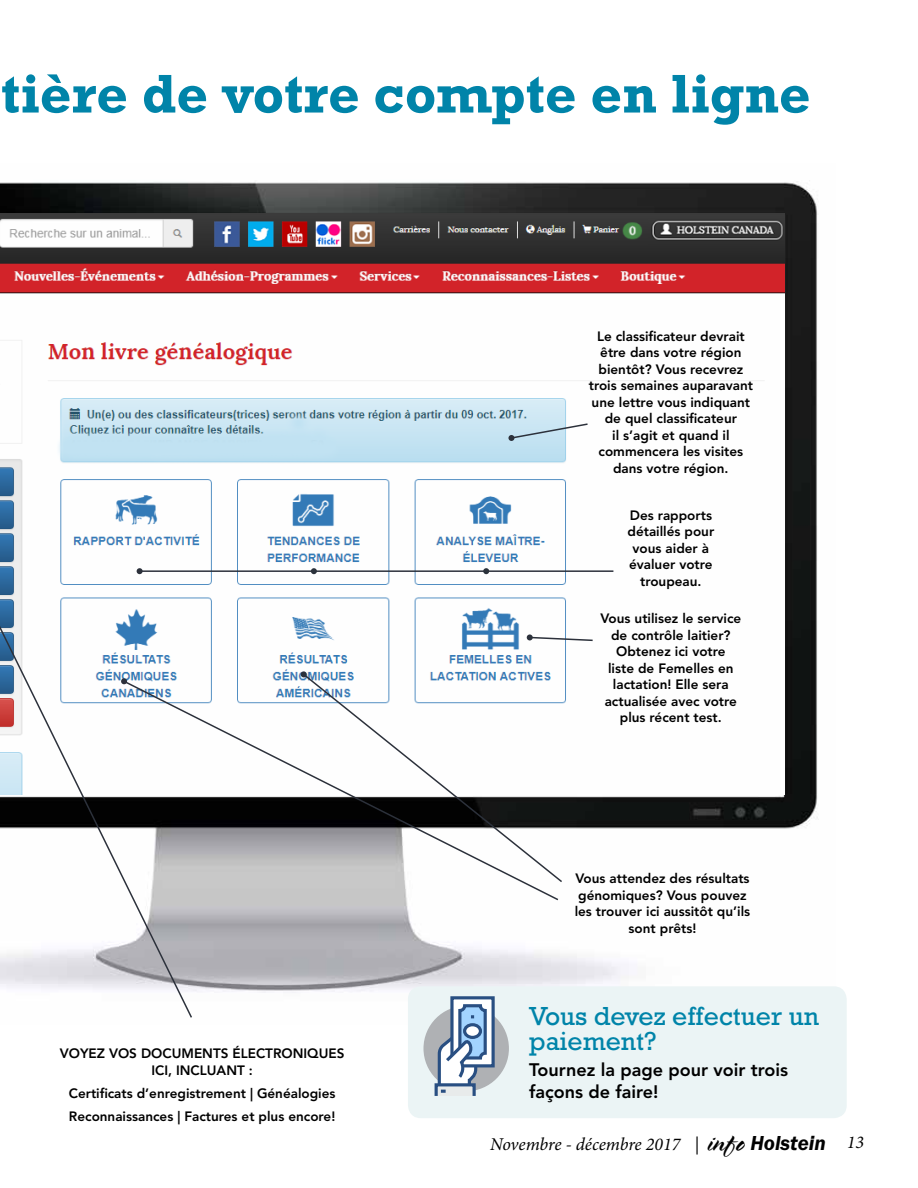
<style>
.page{position:relative;width:918px;height:1188px;background:#fff}
.page>*{position:absolute;margin:0;border:0;box-sizing:border-box;transform-origin:0 0}
.t1{font:700 55.35px "Rockwell Std";color:#0084a9}
.t2{font:26.55px/25.5px "Rockwell Std";color:#0084a9}
.t3{font:800 18px/22.5px "Avenir LT Std";color:#000}
.t4{font:italic 18px "Minion Pro";letter-spacing:-.005em;color:#000}
.t5{font:800 13.5px/16.5px "Avenir LT Std";color:#000;text-align:center}
.s1{font-family:"Spring LP Std";font-style:normal;font-size:27px}
.s2{font-family:"ITC Franklin Gothic Std";font-weight:600;font-size:21px}
</style>
<div class="page">
<img style="left:0;top:181px;width:818px;height:812px">
<img style="left:0;top:214px;width:784px;height:581px">
<svg style="left:508px;top:422px;width:81px;height:19px"></svg>
<svg style="left:527px;top:634px;width:67px;height:8px"></svg>
<svg style="left:302px;top:672px;width:262px;height:212px"></svg>
<svg style="left:300px;top:671px;width:7px;height:7px"></svg>
<svg style="left:193px;top:679px;width:367px;height:223px"></svg>
<svg style="left:0;top:615px;width:193px;height:403px"></svg>
<div style="left:408px;top:986px;width:439px;height:132px;background:#ebf4f5;border-radius:13px"></div>
<div style="left:423px;top:1006px;width:86px;height:85px;background:#afb1b4;border-radius:50%"></div>
<svg style="left:433px;top:996px;width:63px;height:100px"></svg>
<hr style="left:140px;top:570px;width:473px;height:2px;background:#2c313b">
<svg style="left:137px;top:568px;width:6px;height:6px"></svg>
<svg style="left:311px;top:568px;width:6px;height:6px"></svg>
<svg style="left:483px;top:568px;width:6px;height:6px"></svg>
<h1 class="t1" style="left:1px;top:61px;width:811px">tière de votre compte en ligne</h1>
<p class="t5" style="left:589px;top:328px;width:166px">Le classificateur devrait être dans votre région bientôt? Vous recevrez trois semaines auparavant une lettre vous indiquant de quel classificateur<br>il s’agit et quand il commencera les visites dans votre région.</p>
<p class="t5" style="left:628px;top:507px;width:88px">Des rapports détaillés pour vous aider à évaluer votre troupeau.</p>
<p class="t5" style="left:600px;top:610px;width:143px">Vous utilisez le service de contrôle laitier?<br>Obtenez ici votre<br>liste de Femelles en lactation! Elle sera actualisée avec votre plus récent test.</p>
<p class="t5" style="left:60px;top:1045px;width:286px">VOYEZ VOS DOCUMENTS ÉLECTRONIQUES<br>ICI, INCLUANT :</p>
<p class="t5" style="left:69px;top:1082px;width:268px;line-height:23.2px;text-align:left">Certificats d’enregistrement | Généalogies<br>Reconnaissances | Factures et plus encore!</p>
<p class="t5" style="left:575px;top:870px;width:177px">Vous attendez des résultats génomiques? Vous pouvez les trouver ici aussitôt qu’ils sont prêts!</p>
<h2 class="t2" style="left:529px;top:1003px;width:291px">Vous devez effectuer un paiement?</h2>
<h3 class="t3" style="left:529px;top:1058px;width:260px">Tournez la page pour voir trois façons de faire!</h3>
<h3 class="t4" style="left:490px;top:1132px;width:375px">Novembre - décembre 2017 | <span class="s1">info</span> <span class="s2">Holstein</span> 13</h3>
</div>
